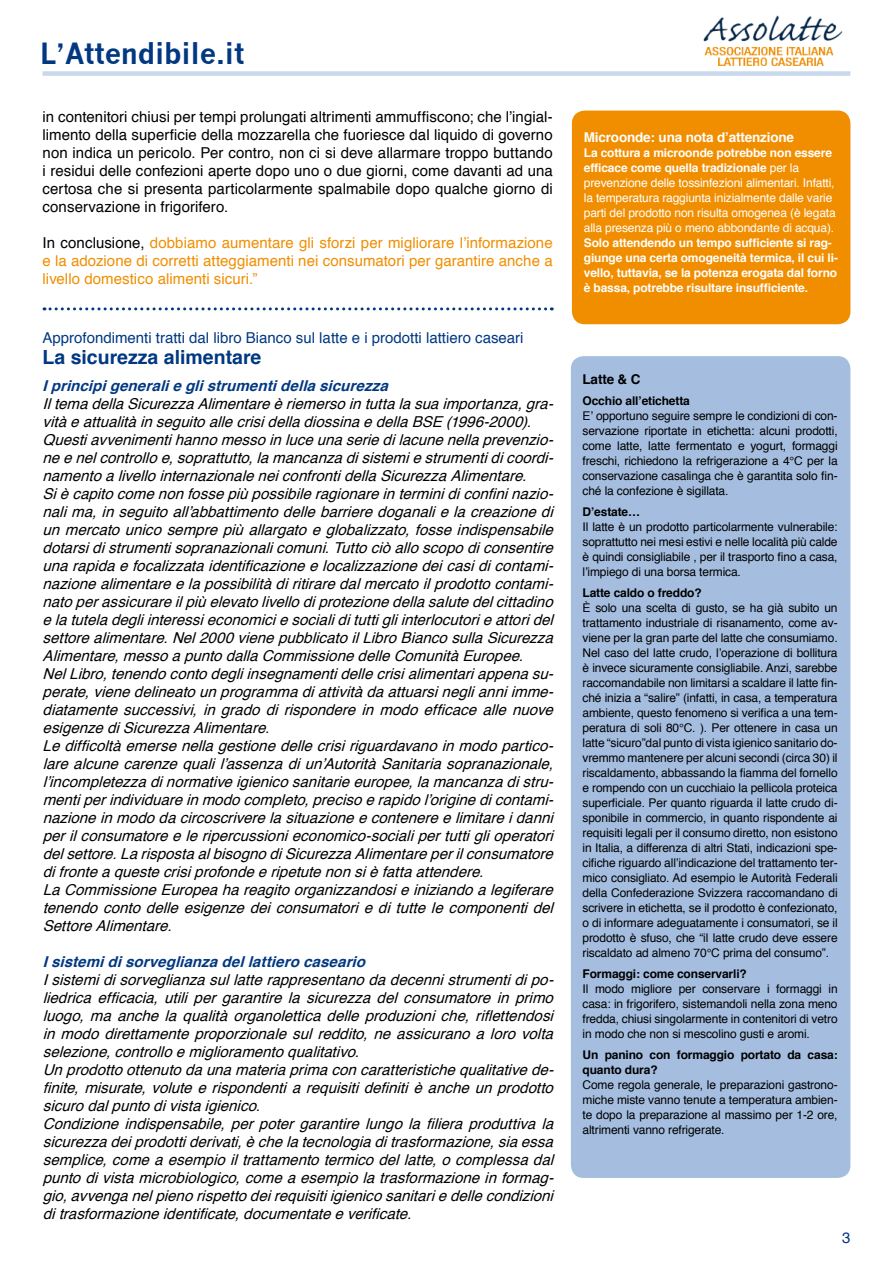
<style>
.page{position:relative;width:893px;height:1263px;background:#fff}
.page>*{position:absolute;margin:0;border:0;box-sizing:border-box;transform-origin:0 0}
.t1{font:700 28.65px "News Gothic";letter-spacing:-.005em;color:#003882}
.t2{font:700 19.5px "Helvetica";color:#003882}
.t3{font:italic 15px/18px "Helvetica";color:#000}
.t4{font:15px/18px "Helvetica";letter-spacing:.005em;color:#000;text-align:justify}
.t5{font:15px/18px "Helvetica";letter-spacing:.005em;color:#f18e00;text-align:justify}
.t6{font:italic 700 15px "Helvetica";color:#003882}
.t7{font:15px "Helvetica";color:#003882}
.t8{font:700 13.5px "Helvetica";letter-spacing:-.01em;color:#fff}
.t9{font:700 13.5px "Helvetica";letter-spacing:-.01em;color:#000}
.t10{font:12px/15px "Helvetica";letter-spacing:-.01em;color:#000;text-align:justify}
.t11{font:12px/15px "Helvetica";letter-spacing:-.01em;color:#fff}
.t12{font:700 12px/15px "Helvetica";letter-spacing:-.01em;color:#fff}
.t13{font:700 12px/15px "Helvetica";letter-spacing:-.01em;color:#000}
.s1{color:#000}
.s2{font-weight:700}
</style>
<div class="page">
<div style="left:43px;top:71px;width:807px;height:5px;background:#c8d9ee"></div>
<img style="left:703px;top:15px;width:140px;height:51px">
<div style="left:571px;top:356px;width:279px;height:822px;background:#a5bee0;border-radius:13px"></div>
<svg style="left:44px;top:307px;width:508px;height:3px"></svg>
<div style="left:572px;top:111px;width:278px;height:213px;background:#f18e00;border-radius:13px"></div>
<h1 class="t1" style="left:40px;top:36px;width:206px">L’Attendibile.it</h1>
<p class="t4" style="left:43px;top:107px;width:512px">in contenitori chiusi per tempi prolungati altrimenti ammuffiscono; che l’ingial&shy;limento della superficie della mozzarella che fuoriesce dal liquido di governo non indica un pericolo. Per contro, non ci si deve allarmare troppo buttando i residui delle confezioni aperte dopo uno o due giorni, come davanti ad una certosa che si presenta particolarmente spalmabile dopo qualche giorno di conservazione in frigorifero.</p>
<p class="t5" style="left:43px;top:233px;width:512px"><span class="s1">In conclusione,</span> dobbiamo aumentare gli sforzi per migliorare l’informazione e la adozione di corretti atteggiamenti nei consumatori per garantire anche a livello domestico alimenti sicuri.”</p>
<p class="t7" style="left:43px;top:325px;width:483px">Approfondimenti tratti dal libro Bianco sul latte e i prodotti lattiero caseari</p>
<h2 class="t2" style="left:43px;top:339px;width:220px">La sicurezza alimentare</h2>
<p class="t6" style="left:43px;top:372px;width:354px">Iprincipigeneralieglistrumentidellasicurezza</p>
<p class="t3" style="left:43px;top:394px;width:519px">IltemadellaSicurezzaAlimentareèriemersointuttalasuaimportanza,gra&shy;vitàeattualitàinseguitoallecrisidelladiossinaedellaBSE(1996-2000).<br>Questiavvenimentihannomessoinluceunaseriedilacunenellaprevenzio&shy;neenelcontrolloe,soprattutto,lamancanzadisistemiestrumentidicoordi&shy;namentoalivellointernazionaleneiconfrontidellaSicurezzaAlimentare.<br>Siècapitocomenonfossepiùpossibileragionareinterminidiconfininazio&shy;nalima,inseguitoall’abbattimentodellebarrieredoganalielacreazionedi unmercatounicosemprepiùallargatoeglobalizzato,fosseindispensabile dotarsidistrumentisopranazionalicomuni.Tuttociòalloscopodiconsentire unarapidaefocalizzataidentificazioneelocalizzazionedeicasidicontami&shy;nazionealimentareelapossibilitàdiritiraredalmercatoilprodottocontami&shy;natoperassicurareilpiùelevatolivellodiprotezionedellasalutedelcittadino elatuteladegliinteressieconomiciesocialidituttigliinterlocutorieattoridel settorealimentare.Nel2000vienepubblicatoilLibroBiancosullaSicurezza Alimentare,messoapuntodallaCommissionedelleComunitàEuropee.<br>NelLibro,tenendocontodegliinsegnamentidellecrisialimentariappenasu&shy;perate,vienedelineatounprogrammadiattivitàdaattuarsineglianniimme&shy;diatamentesuccessivi,ingradodirispondereinmodoefficaceallenuove esigenzediSicurezzaAlimentare.<br>Ledifficoltàemersenellagestionedellecrisiriguardavanoinmodopartico&shy;larealcunecarenzequalil’assenzadiun’AutoritàSanitariasopranazionale, l’incompletezzadinormativeigienicosanitarieeuropee,lamancanzadistru&shy;mentiperindividuareinmodocompleto,precisoerapidol’originedicontami&shy;nazioneinmododacircoscriverelasituazioneecontenereelimitareidanni perilconsumatoreeleripercussionieconomico-socialipertuttiglioperatori delsettore.LarispostaalbisognodiSicurezzaAlimentareperilconsumatore difronteaquestecrisiprofondeeripetutenonsièfattaattendere.<br>LaCommissioneEuropeahareagitoorganizzandosieiniziandoalegiferare tenendocontodelleesigenzedeiconsumatoriedituttelecomponentidel SettoreAlimentare.</p>
<p class="t6" style="left:43px;top:948px;width:331px">Isistemidisorveglianzadellattierocaseario</p>
<p class="t3" style="left:43px;top:970px;width:518px">Isistemidisorveglianzasullatterappresentanodadecennistrumentidipo&shy;liedricaefficacia,utilipergarantirelasicurezzadelconsumatoreinprimo luogo,maanchelaqualitàorganoletticadelleproduzioniche,riflettendosi inmododirettamenteproporzionalesulreddito,neassicuranoalorovolta selezione,controlloemiglioramentoqualitativo.<br>Unprodottoottenutodaunamateriaprimaconcaratteristichequalitativede&shy;finite,misurate,voluteerispondentiarequisitidefinitièancheunprodotto sicurodalpuntodivistaigienico.<br>Condizioneindispensabile,perpotergarantirelungolafilieraproduttivala sicurezzadeiprodottiderivati,èchelatecnologiaditrasformazione,siaessa semplice,comeaesempioiltrattamentotermicodellatte,ocomplessadal puntodivistamicrobiologico,comeaesempiolatrasformazioneinformag&shy;gio,avvenganelpienorispettodeirequisitiigienicosanitariedellecondizioni ditrasformazioneidentificate,documentateeverificate.</p>
<p class="t8" style="left:584px;top:125px;width:212px">Microonde: una nota d’attenzione</p>
<p class="t11" style="left:584px;top:145px;width:253px"><span class="s2">La cottura a microonde potrebbe non essere efficace come quella tradizionale</span> per la prevenzione delle tossinfezioni alimentari. Infatti, la temperatura raggiunta inizialmente dalle varie parti del prodotto non risulta omogenea (è legata alla presenza più o meno abbondante di acqua).</p>
<p class="t12" style="left:584px;top:235px;width:256px">Solo attendendo un tempo sufficiente si rag&shy;giunge una certa omogeneità termica, il cui li&shy;vello, tuttavia, se la potenza erogata dal forno è bassa, potrebbe risultare insufficiente.</p>
<p class="t9" style="left:583px;top:367px;width:59px">Latte &amp; C</p>
<p class="t13" style="left:583px;top:392px;width:109px">Occhio all’etichetta</p>
<p class="t10" style="left:583px;top:407px;width:257px">E’ opportuno seguire sempre le condizioni di con&shy;servazione riportate in etichetta: alcuni prodotti, come latte, latte fermentato e yogurt, formaggi freschi, richiedono la refrigerazione a 4°C per la conservazione casalinga che è garantita solo fin&shy;ché la confezione è sigillata.</p>
<p class="t13" style="left:583px;top:503px;width:59px">D’estate…</p>
<p class="t10" style="left:583px;top:518px;width:257px">Il latte è un prodotto particolarmente vulnerabile: soprattutto nei mesi estivi e nelle località più calde è quindi consigliabile , per il trasporto fino a casa, l’impiego di una borsa termica.</p>
<p class="t13" style="left:583px;top:584px;width:121px">Latte caldo o freddo?</p>
<p class="t10" style="left:583px;top:599px;width:257px">È solo una scelta di gusto, se ha già subito un trattamento industriale di risanamento, come av&shy;viene per la gran parte del latte che consumiamo.<br>Nel caso del latte crudo, l’operazione di bollitura è invece sicuramente consigliabile. Anzi, sarebbe raccomandabile non limitarsi a scaldare il latte fin&shy;ché inizia a “salire” (infatti, in casa, a temperatura ambiente, questo fenomeno si verifica a una tem&shy;peratura di soli 80°C. ). Per ottenere in casa un latte “sicuro”dal punto di vista igienico sanitario do&shy;vremmo mantenere per alcuni secondi (circa 30) il riscaldamento, abbassando la fiamma del fornello e rompendo con un cucchiaio la pellicola proteica superficiale. Per quanto riguarda il latte crudo di&shy;sponibile in commercio, in quanto rispondente ai requisiti legali per il consumo diretto, non esistono in Italia, a differenza di altri Stati, indicazioni spe&shy;cifiche riguardo all’indicazione del trattamento ter&shy;mico consigliato. Ad esempio le Autorità Federali della Confederazione Svizzera raccomandano di scrivere in etichetta, se il prodotto è confezionato, o di informare adeguatamente i consumatori, se il prodotto è sfuso, che “il latte crudo deve essere riscaldato ad almeno 70°C prima del consumo”.</p>
<p class="t13" style="left:583px;top:965px;width:166px">Formaggi: come conservarli?</p>
<p class="t10" style="left:583px;top:980px;width:257px">Il modo migliore per conservare i formaggi in casa: in frigorifero, sistemandoli nella zona meno fredda, chiusi singolarmente in contenitori di vetro in modo che non si mescolino gusti e aromi.</p>
<p class="t13" style="left:583px;top:1046px;width:257px">Un panino con formaggio portato da casa: quanto dura?</p>
<p class="t10" style="left:583px;top:1076px;width:257px">Come regola generale, le preparazioni gastrono&shy;miche miste vanno tenute a temperatura ambien&shy;te dopo la preparazione al massimo per 1-2 ore, altrimenti vanno refrigerate.</p>
<p class="t7" style="left:842px;top:1224px;width:10px">3</p>
</div>
